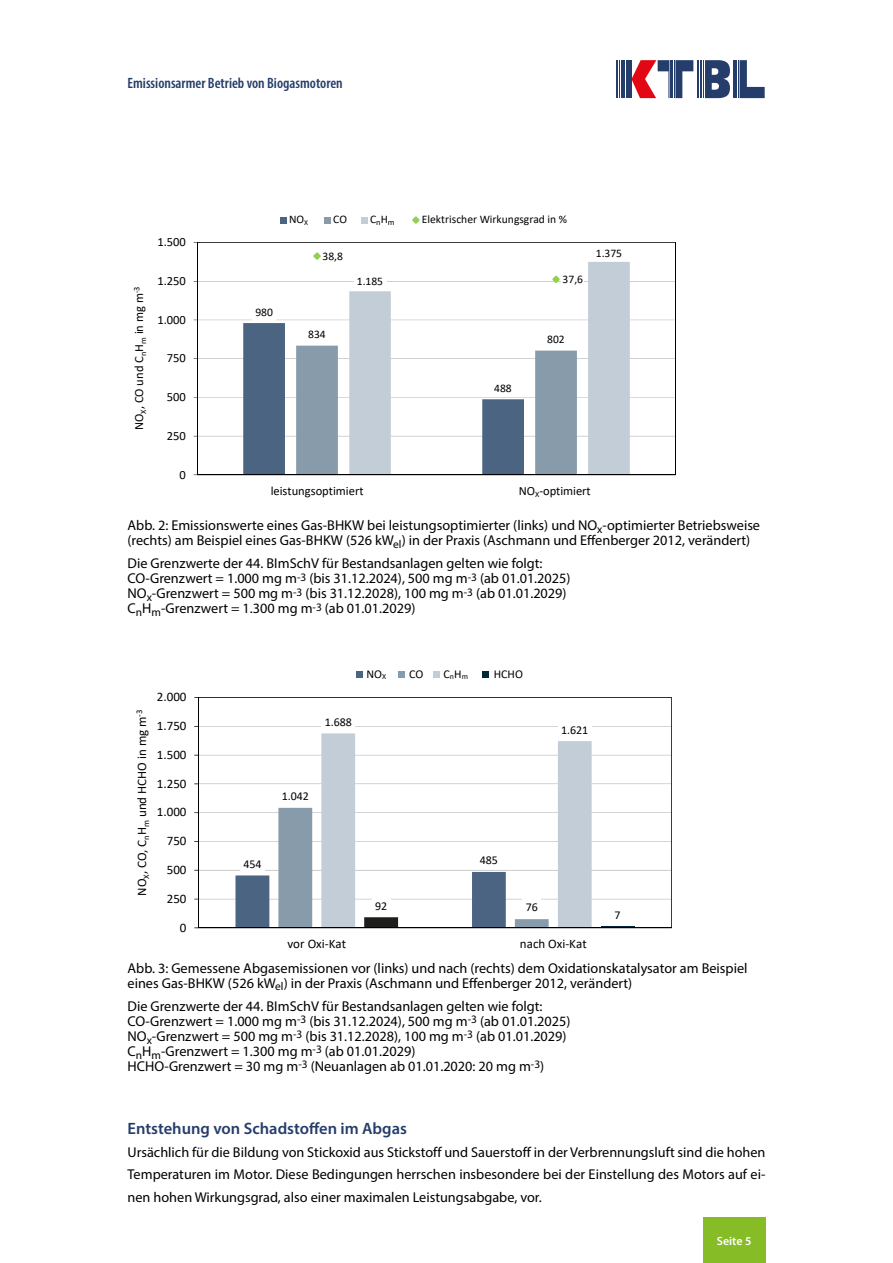
<style>
.page{position:relative;width:893px;height:1263px;background:#fff}
.page>*{position:absolute;margin:0;border:0;box-sizing:border-box;transform-origin:0 0}
.t1{font:600 16.5px "Myriad Pro";color:#253d6b}
.t2{font:600 condensed 15px "Myriad Pro";color:#253d6b}
.t3{font:14.25px/15px "Myriad Pro";color:#000}
.t4{font:13.05px "Calibri";color:#000}
.t5{font:12.6px "Calibri";color:#000}
.t6{font:12px "Calibri";color:#000}
.t7{font:600 12px "Myriad Pro";color:#fff}
.t8{font:11.55px "Calibri";color:#000}
</style>
<div class="page">
<div style="left:703px;top:1217px;width:62px;height:46px;background:#86bc25"></div>
<svg style="left:631px;top:60px;width:38px;height:38px"></svg>
<hr style="left:670px;top:60px;width:1px;height:38px;background:#253d6b">
<hr style="left:672px;top:60px;width:1px;height:38px;background:#253d6b">
<hr style="left:674px;top:60px;width:1px;height:38px;background:#253d6b">
<svg style="left:675px;top:60px;width:18px;height:38px"></svg>
<hr style="left:733px;top:60px;width:1px;height:38px;background:#253d6b">
<hr style="left:736px;top:60px;width:1px;height:38px;background:#253d6b">
<hr style="left:738px;top:60px;width:1px;height:38px;background:#253d6b">
<svg style="left:739px;top:60px;width:26px;height:38px"></svg>
<hr style="left:697px;top:60px;width:2px;height:38px;background:#253d6b">
<hr style="left:700px;top:60px;width:1px;height:38px;background:#253d6b">
<svg style="left:705px;top:60px;width:25px;height:38px"></svg>
<hr style="left:701px;top:60px;width:1px;height:38px;background:#253d6b">
<hr style="left:703px;top:60px;width:1px;height:38px;background:#253d6b">
<hr style="left:617px;top:60px;width:1px;height:38px;background:#253d6b">
<hr style="left:619px;top:60px;width:1px;height:38px;background:#253d6b">
<hr style="left:621px;top:60px;width:1px;height:38px;background:#253d6b">
<hr style="left:622px;top:60px;width:1px;height:38px;background:#253d6b">
<hr style="left:624px;top:60px;width:1px;height:38px;background:#253d6b">
<div style="left:626px;top:60px;width:5px;height:38px;background:#253d6b"></div>
<svg style="left:198px;top:242px;width:477px;height:195px"></svg>
<svg style="left:243px;top:323px;width:106px;height:151px"></svg>
<svg style="left:349px;top:262px;width:281px;height:212px"></svg>
<hr style="left:675px;top:242px;width:1px;height:233px;background:#000">
<hr style="left:197px;top:242px;width:1px;height:233px;background:#000">
<hr style="left:198px;top:474px;width:477px;height:1px;background:#000">
<svg style="left:313px;top:252px;width:8px;height:8px"></svg>
<svg style="left:552px;top:276px;width:8px;height:7px"></svg>
<div style="left:252px;top:303px;width:24px;height:17px;background:#fff"></div>
<div style="left:491px;top:379px;width:24px;height:17px;background:#fff"></div>
<div style="left:305px;top:326px;width:24px;height:17px;background:#fff"></div>
<div style="left:544px;top:331px;width:24px;height:17px;background:#fff"></div>
<div style="left:354px;top:274px;width:32px;height:14px;background:#fff"></div>
<div style="left:593px;top:246px;width:32px;height:14px;background:#fff"></div>
<div style="left:322px;top:247px;width:21px;height:18px;background:#fff"></div>
<div style="left:561px;top:272px;width:23px;height:15px;background:#fff"></div>
<svg style="left:280px;top:217px;width:6px;height:6px"></svg>
<svg style="left:324px;top:217px;width:6px;height:6px"></svg>
<svg style="left:361px;top:217px;width:6px;height:6px"></svg>
<svg style="left:412px;top:216px;width:8px;height:8px"></svg>
<svg style="left:199px;top:697px;width:473px;height:231px"></svg>
<svg style="left:321px;top:733px;width:271px;height:75px"></svg>
<svg style="left:235px;top:808px;width:399px;height:119px"></svg>
<hr style="left:601px;top:926px;width:33px;height:1px;background:#002638">
<hr style="left:198px;top:697px;width:1px;height:231px;background:#000">
<hr style="left:199px;top:927px;width:472px;height:1px;background:#000">
<div style="left:240px;top:855px;width:24px;height:18px;background:#fff"></div>
<div style="left:477px;top:851px;width:24px;height:18px;background:#fff"></div>
<div style="left:279px;top:787px;width:33px;height:18px;background:#fff"></div>
<div style="left:523px;top:898px;width:18px;height:18px;background:#fff"></div>
<div style="left:322px;top:713px;width:33px;height:17px;background:#fff"></div>
<div style="left:558px;top:721px;width:33px;height:17px;background:#fff"></div>
<div style="left:372px;top:897px;width:18px;height:17px;background:#fff"></div>
<div style="left:612px;top:906px;width:12px;height:18px;background:#fff"></div>
<div style="left:356px;top:671px;width:7px;height:7px;background:#4b6482"></div>
<div style="left:398px;top:671px;width:7px;height:7px;background:#879baa"></div>
<div style="left:433px;top:671px;width:6px;height:7px;background:#c3cdd7"></div>
<div style="left:482px;top:671px;width:7px;height:7px;background:#002638"></div>
<p class="t2" style="left:128px;top:73px;width:217px">Emissionsarmer Betrieb von Biogasmotoren</p>
<p class="t5" style="left:130px;top:430px;width:145px;rotate:-90deg">NO<sub>X</sub>, CO und C<sub>n</sub>H<sub>m</sub> in mg m<sup>‐3</sup></p>
<p class="t5" style="left:157px;top:233px;width:30px">1.500</p>
<p class="t5" style="left:157px;top:272px;width:30px">1.250</p>
<p class="t5" style="left:157px;top:311px;width:30px">1.000</p>
<p class="t5" style="left:167px;top:349px;width:21px">750</p>
<p class="t5" style="left:167px;top:388px;width:21px">500</p>
<p class="t5" style="left:167px;top:427px;width:21px">250</p>
<p class="t5" style="left:180px;top:466px;width:8px">0</p>
<p class="t8" style="left:255px;top:304px;width:19px">980</p>
<p class="t8" style="left:289px;top:212px;width:21px">NO<sub>X</sub></p>
<p class="t8" style="left:333px;top:212px;width:15px">CO</p>
<p class="t8" style="left:370px;top:212px;width:26px">C<sub>n</sub>H<sub>m</sub></p>
<p class="t8" style="left:422px;top:212px;width:147px">Elektrischer Wirkungsgrad in %</p>
<p class="t8" style="left:323px;top:248px;width:22px">38,8</p>
<p class="t8" style="left:357px;top:273px;width:28px">1.185</p>
<p class="t8" style="left:563px;top:271px;width:22px">37,6</p>
<p class="t8" style="left:596px;top:245px;width:28px">1.375</p>
<p class="t8" style="left:308px;top:326px;width:19px">834</p>
<p class="t8" style="left:494px;top:380px;width:19px">488</p>
<p class="t8" style="left:547px;top:331px;width:19px">802</p>
<p class="t5" style="left:271px;top:482px;width:94px">leistungsoptimiert</p>
<p class="t5" style="left:519px;top:482px;width:74px">NO<sub>X</sub>‐optimiert</p>
<p class="t3" style="left:128px;top:517px;width:634px">Abb. 2: Emissionswerte eines Gas-BHKW bei leistungsoptimierter (links) und NO<sub>x</sub>-optimierter Betriebsweise (rechts) am Beispiel eines Gas-BHKW (526 kW<sub>el</sub>) in der Praxis (Aschmann und Effenberger 2012, verändert)</p>
<p class="t3" style="left:128px;top:556px;width:444px">Die Grenzwerte der 44. BImSchV für Bestandsanlagen gelten wie folgt:<br>CO-Grenzwert = 1.000 mg m<sup>-3</sup> (bis 31.12.2024), 500 mg m<sup>-3</sup> (ab 01.01.2025)<br>NO<sub>x</sub>-Grenzwert = 500 mg m<sup>-3</sup> (bis 31.12.2028), 100 mg m<sup>-3</sup> (ab 01.01.2029)<br>C<sub>n</sub>H<sub>m</sub>-Grenzwert = 1.300 mg m<sup>-3</sup> (ab 01.01.2029)</p>
<p class="t4" style="left:133px;top:896px;width:188px;rotate:-90deg">NO<sub>X</sub>, CO, C<sub>n</sub>H<sub>m</sub> und HCHO in mg m<sup>‐3</sup></p>
<p class="t4" style="left:157px;top:688px;width:31px">2.000</p>
<p class="t4" style="left:157px;top:717px;width:31px">1.750</p>
<p class="t4" style="left:157px;top:745px;width:31px">1.500</p>
<p class="t4" style="left:157px;top:774px;width:31px">1.250</p>
<p class="t4" style="left:157px;top:803px;width:31px">1.000</p>
<p class="t4" style="left:167px;top:832px;width:21px">750</p>
<p class="t4" style="left:167px;top:861px;width:21px">500</p>
<p class="t4" style="left:167px;top:889px;width:21px">250</p>
<p class="t4" style="left:180px;top:918px;width:8px">0</p>
<p class="t6" style="left:325px;top:713px;width:29px">1.688</p>
<p class="t6" style="left:366px;top:665px;width:21px">NO<sub>X</sub></p>
<p class="t6" style="left:409px;top:665px;width:16px">CO</p>
<p class="t6" style="left:443px;top:665px;width:26px">C<sub>n</sub>H<sub>m</sub></p>
<p class="t6" style="left:494px;top:665px;width:31px">HCHO</p>
<p class="t6" style="left:282px;top:788px;width:29px">1.042</p>
<p class="t6" style="left:243px;top:855px;width:20px">454</p>
<p class="t6" style="left:480px;top:852px;width:20px">485</p>
<p class="t6" style="left:375px;top:897px;width:14px">92</p>
<p class="t6" style="left:526px;top:899px;width:14px">76</p>
<p class="t6" style="left:561px;top:721px;width:29px">1.621</p>
<p class="t4" style="left:287px;top:935px;width:60px">vor Oxi‐Kat</p>
<p class="t4" style="left:520px;top:935px;width:68px">nach Oxi‐Kat</p>
<p class="t6" style="left:615px;top:907px;width:8px">7</p>
<p class="t3" style="left:128px;top:960px;width:621px">Abb. 3: Gemessene Abgasemissionen vor (links) und nach (rechts) dem Oxidationskatalysator am Beispiel eines Gas-BHKW (526 kW<sub>el</sub>) in der Praxis (Aschmann und Effenberger 2012, verändert)</p>
<p class="t3" style="left:128px;top:999px;width:444px">Die Grenzwerte der 44. BImSchV für Bestandsanlagen gelten wie folgt:<br>CO-Grenzwert = 1.000 mg m<sup>-3</sup> (bis 31.12.2024), 500 mg m<sup>-3</sup> (ab 01.01.2025)<br>NO<sub>x</sub>-Grenzwert = 500 mg m<sup>-3</sup> (bis 31.12.2028), 100 mg m<sup>-3</sup> (ab 01.01.2029)<br>C<sub>n</sub>H<sub>m</sub>-Grenzwert = 1.300 mg m<sup>-3</sup> (ab 01.01.2029)<br>HCHO-Grenzwert = 30 mg m<sup>-3</sup> (Neuanlagen ab 01.01.2020: 20 mg m<sup>-3</sup>)</p>
<p class="t1" style="left:128px;top:1118px;width:281px">Entstehung von Schadstoffen im Abgas</p>
<p class="t3" style="left:128px;top:1140px;width:639px;line-height:22.5px;text-align:justify">Ursächlich für die Bildung von Stickoxid aus Stickstoff und Sauerstoff in der Verbrennungsluft sind die hohen Temperaturen im Motor. Diese Bedingungen herrschen insbesondere bei der Einstellung des Motors auf ei&shy;nen hohen Wirkungsgrad, also einer maximalen Leistungsabgabe, vor.</p>
<p class="t7" style="left:717px;top:1233px;width:36px">Seite 5</p>
</div>
